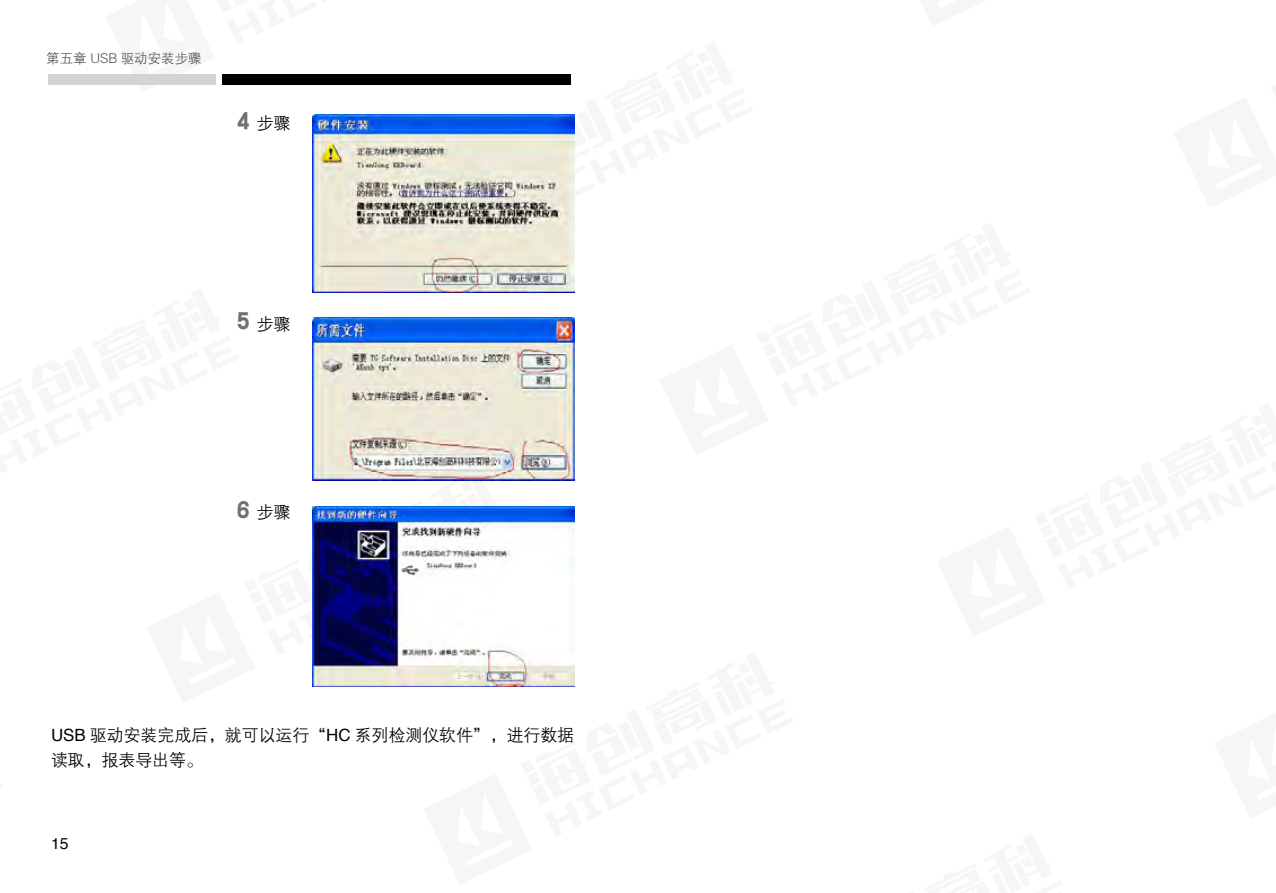
<style>
.page{position:relative;width:1276px;height:893px;background:#fff}
.page>*{position:absolute;margin:0;border:0;box-sizing:border-box;transform-origin:0 0}
.t1{font:16.88px/24.8px "FZZDXJW GB1 0";color:#000}
.t2{font:15.75px "Helvetica";color:#000}
.t3{font:13.5px "FZZDXJW GB1 0";color:#595757}
.s1{font-family:"H Yb 2 gj";font-size:24.75px;color:#727171}
.s2{font-family:"Helvetica"}
</style>
<div class="page">
<svg style="left:312px;top:470px;width:205px;height:217px"></svg>
<img style="left:313px;top:115px;width:261px;height:178px">
<img style="left:313px;top:317px;width:261px;height:164px">
<div style="left:48px;top:74px;width:168px;height:11px;background:#d3d3d4"></div>
<div style="left:222px;top:74px;width:349px;height:11px;background:#000"></div>
<img style="left:313px;top:507px;width:261px;height:180px">
<p class="t3" style="left:46px;top:51px;width:157px">第五章 USB 驱动安装步骤</p>
<p class="t1" style="left:237px;top:111px;width:55px"><span class="s1">4</span> 步骤</p>
<p class="t1" style="left:237px;top:312px;width:55px"><span class="s1">5</span> 步骤</p>
<p class="t1" style="left:237px;top:501px;width:55px"><span class="s1">6</span> 步骤</p>
<p class="t1" style="left:51px;top:724px;width:524px"><span class="s2">USB</span> 驱动安装完成后，就可以运行“<span class="s2">HC</span> 系列检测仪软件”，进行数据读取，报表导出等。</p>
<p class="t2" style="left:51px;top:831px;width:19px">15</p>
</div>
